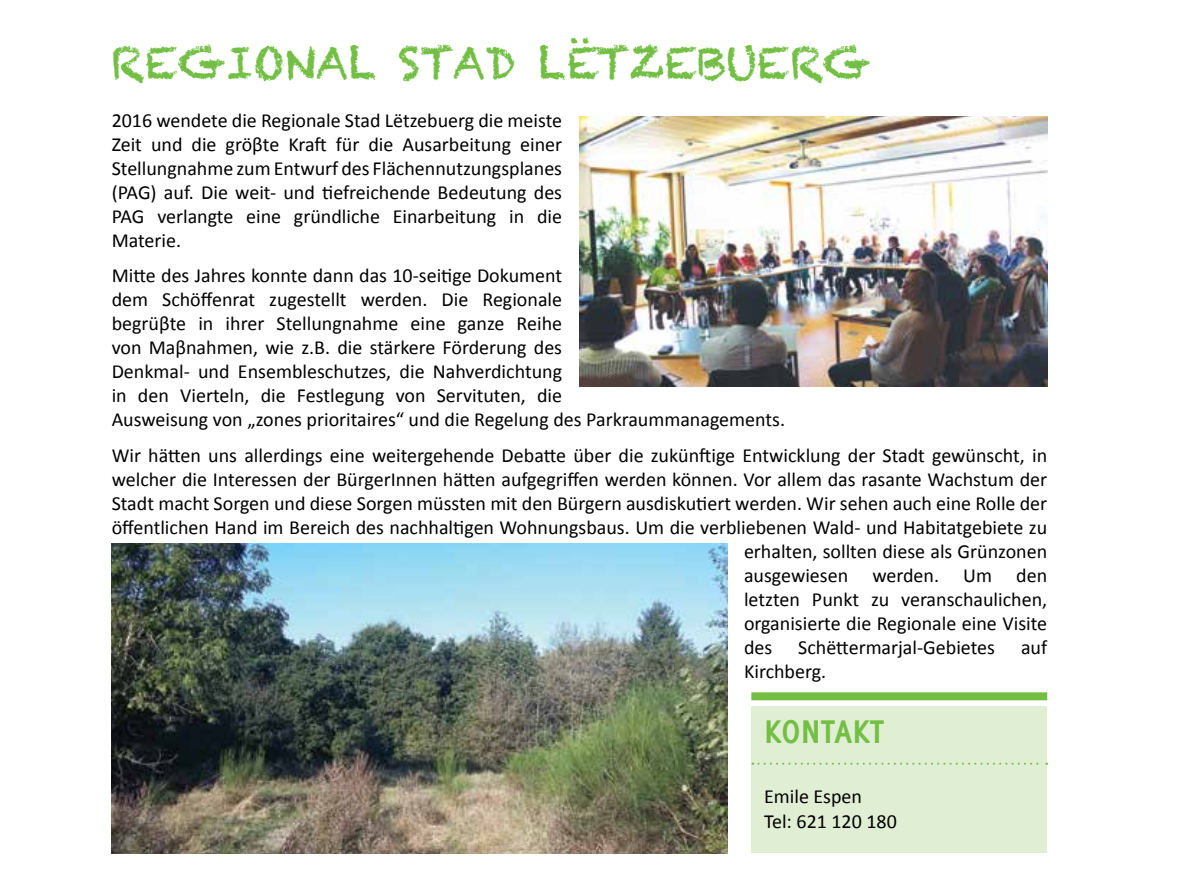
<style>
.page{position:relative;width:1189px;height:891px;background:#fff}
.page>*{position:absolute;margin:0;border:0;box-sizing:border-box;transform-origin:0 0}
.t1{font:44px "Chalkduster";color:#72bf44}
.t2{font:700 36px "Delicious";color:#72bf44}
.t3{font:20px/24px "Calibri";color:#000}
</style>
<div class="page">
<div style="left:751px;top:706px;width:296px;height:147px;background:#e0efd4"></div>
<div style="left:751px;top:692px;width:296px;height:8px;background:#72bf44"></div>
<svg style="left:752px;top:763px;width:295px;height:2px"></svg>
<img style="left:111px;top:544px;width:616px;height:309px">
<img style="left:579px;top:116px;width:468px;height:270px">
<h1 class="t1" style="left:111px;top:37px;width:762px">REGIONAL STAD LËTZEBUERG</h1>
<p class="t3" style="left:112px;top:108px;width:452px;text-align:justify">2016 wendete die Regionale Stad Lëtzebuerg die meiste Zeit und die gröβte Kraft für die Ausarbeitung einer Stellungnahme zum Entwurf des Flächennutzungsplanes (PAG) auf. Die weit- und tiefreichende Bedeutung des PAG verlangte eine gründliche Einarbeitung in die Materie.</p>
<p class="t3" style="left:112px;top:264px;width:675px">Mitte des Jahres konnte dann das 10-seitige Dokument<br>dem Schöffenrat zugestellt werden. Die Regionale<br>begrüβte in ihrer Stellungnahme eine ganze Reihe<br>von Maβnahmen, wie z.B. die stärkere Förderung des<br>Denkmal- und Ensembleschutzes, die Nahverdichtung<br>in den Vierteln, die Festlegung von Servituten, die<br>Ausweisung von „zones prioritaires“ und die Regelung des Parkraummanagements.</p>
<p class="t3" style="left:112px;top:443px;width:937px">Wir hätten uns allerdings eine weitergehende Debatte über die zukünftige Entwicklung der Stadt gewünscht, in</p>
<p class="t3" style="left:112px;top:467px;width:937px">welcher die Interessen der BürgerInnen hätten aufgegriffen werden können. Vor allem das rasante Wachstum der</p>
<p class="t3" style="left:112px;top:491px;width:937px">Stadt macht Sorgen und diese Sorgen müssten mit den Bürgern ausdiskutiert werden. Wir sehen auch eine Rolle der</p>
<p class="t3" style="left:112px;top:515px;width:937px">öffentlichen Hand im Bereich des nachhaltigen Wohnungsbaus. Um die verbliebenen Wald- und Habitatgebiete zu</p>
<p class="t3" style="left:744px;top:539px;width:305px">erhalten, sollten diese als Grünzonen</p>
<p class="t3" style="left:744px;top:563px;width:305px">ausgewiesen werden. Um den</p>
<p class="t3" style="left:744px;top:587px;width:305px">letzten Punkt zu veranschaulichen,</p>
<p class="t3" style="left:744px;top:611px;width:305px">organisierte die Regionale eine Visite</p>
<p class="t3" style="left:744px;top:635px;width:30px">des</p>
<p class="t3" style="left:798px;top:635px;width:198px">Schëttermarjal-Gebietes</p>
<p class="t3" style="left:1021px;top:635px;width:28px">auf</p>
<p class="t3" style="left:744px;top:659px;width:84px">Kirchberg.</p>
<h2 class="t2" style="left:764px;top:711px;width:122px">KONTAKT</h2>
<p class="t3" style="left:764px;top:784px;width:134px;line-height:25px">Emile Espen<br>Tel: 621 120 180</p>
</div>
